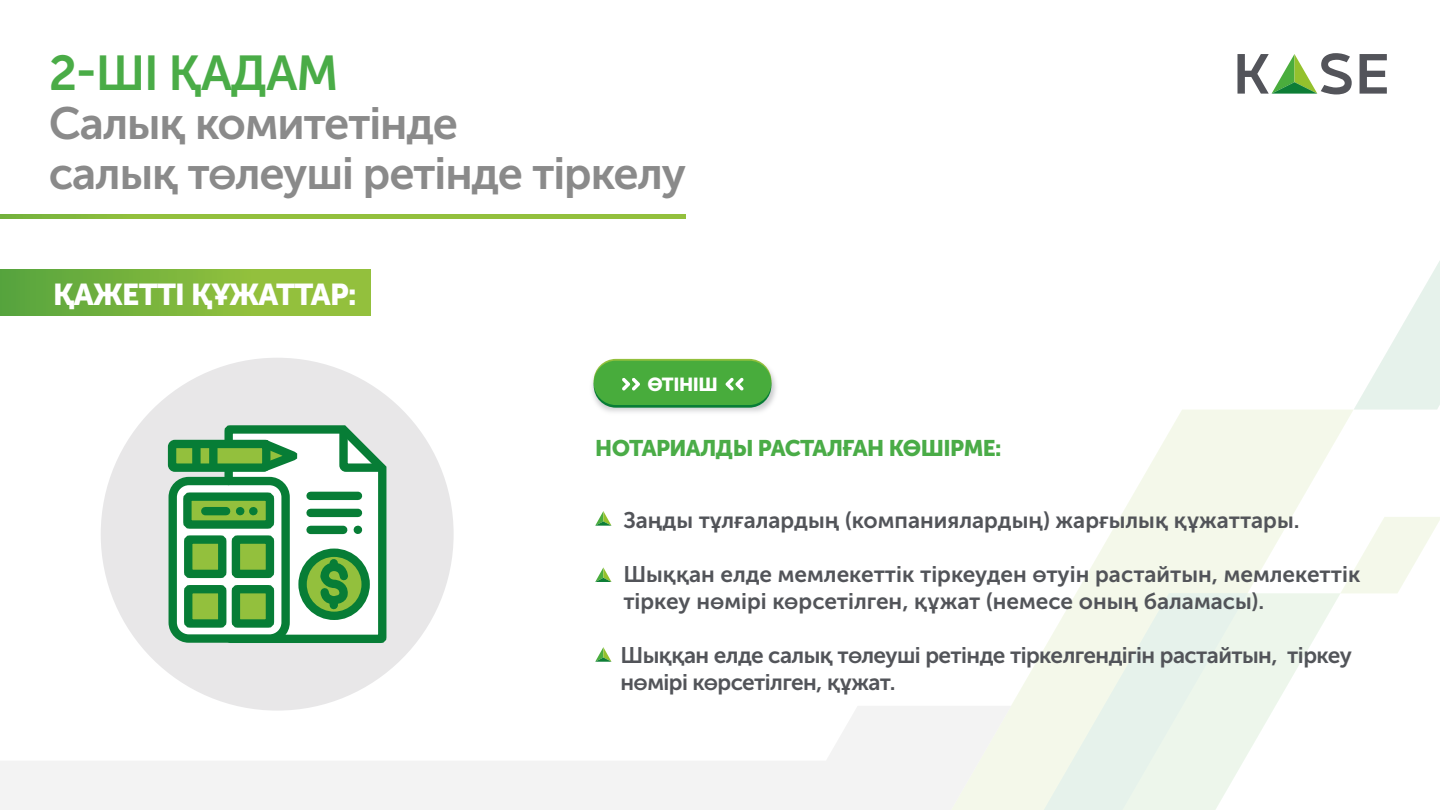
<style>
.page{position:relative;width:1440px;height:810px;background:#fff}
.page>*{position:absolute;margin:0;border:0;box-sizing:border-box;transform-origin:0 0}
.t1{font:48.75px "Museo Sans Cyrl 700";letter-spacing:-.025em;color:#4aac47}
.t2{font:45px/49.5px "Museo Sans Cyrl 700";letter-spacing:-.025em;color:#8a8a8a}
.t3{font:30px "Museo Sans Cyrl 900";letter-spacing:-.025em;color:#fff}
.t4{font:22.5px/27px "Museo Sans Cyrl 700";color:#525459}
.t5{font:22.5px/27px "Museo Sans Cyrl 700";letter-spacing:-.025em;color:#525459}
.t6{font:22.5px "Museo Sans Cyrl 900";letter-spacing:-.025em;color:#4aac47}
.t7{font:18.75px "Museo Sans Cyrl 900";letter-spacing:-.025em;color:#fff}
</style>
<div class="page">
<svg style="left:1237px;top:53px;width:115px;height:41px"></svg>
<svg style="left:1360px;top:54px;width:27px;height:40px"></svg>
<svg style="left:1011px;top:410px;width:342px;height:400px;fill:#f7faf1"></svg>
<svg style="left:0;top:706px;width:1011px;height:104px;fill:#f3f3f3"></svg>
<svg style="left:1248px;top:593px;width:93px;height:217px"></svg>
<div style="left:1043px;top:593px;width:205px;height:217px;background:#edf6eb"></div>
<svg style="left:1354px;top:261px;width:86px;height:149px"></svg>
<svg style="left:1340px;top:517px;width:100px;height:76px"></svg>
<svg style="left:0;top:215px;width:685px;height:3px;background:#8fbe3c"></svg>
<div style="left:0;top:269px;width:371px;height:47px;background:linear-gradient(to right,#5ca63e,#a0c63d)"></div>
<div style="left:101px;top:358px;width:353px;height:353px;background:#e8e7e8;border-radius:50%"></div>
<svg style="left:167px;top:425px;width:220px;height:218px;background:#87be90"></svg>
<img style="left:592px;top:358px;width:184px;height:54px">
<div style="left:594px;top:363px;width:177px;height:45px;background:#077d36;border-radius:22px"></div>
<svg style="left:594px;top:359px;width:177px;height:44px"></svg>
<div style="left:594px;top:361px;width:177px;height:44px;background:#48ac3c;border-radius:22px"></div>
<svg style="left:622px;top:378px;width:18px;height:12px"></svg>
<svg style="left:726px;top:378px;width:18px;height:13px"></svg>
<svg style="left:595px;top:511px;width:17px;height:15px"></svg>
<svg style="left:595px;top:567px;width:17px;height:15px"></svg>
<svg style="left:595px;top:647px;width:17px;height:15px"></svg>
<h1 class="t1" style="left:49px;top:46px;width:291px">2-ШІ ҚАДАМ</h1>
<h2 class="t2" style="left:49px;top:99px;width:639px">Салық комитетінде<br>салық төлеуші ретінде тіркелу</h2>
<h3 class="t3" style="left:53px;top:277px;width:305px">ҚАЖЕТТІ ҚҰЖАТТАР:</h3>
<p class="t7" style="left:647px;top:373px;width:72px">ӨТІНІШ</p>
<p class="t6" style="left:595px;top:436px;width:408px">НОТАРИАЛДЫ РАСТАЛҒАН КӨШІРМЕ:</p>
<p class="t4" style="left:623px;top:507px;width:678px">Заңды тұлғалардың (компаниялардың) жарғылық құжаттары.</p>
<p class="t4" style="left:623px;top:561px;width:739px">Шыққан елде мемлекеттік тіркеуден өтуін растайтын, мемлекеттік тіркеу нөмірі көрсетілген, құжат (немесе оның баламасы).</p>
<p class="t5" style="left:621px;top:642px;width:733px">Шыққан елде салық төлеуші ретінде тіркелгендігін растайтын, тіркеу нөмірі көрсетілген, құжат.</p>
</div>
